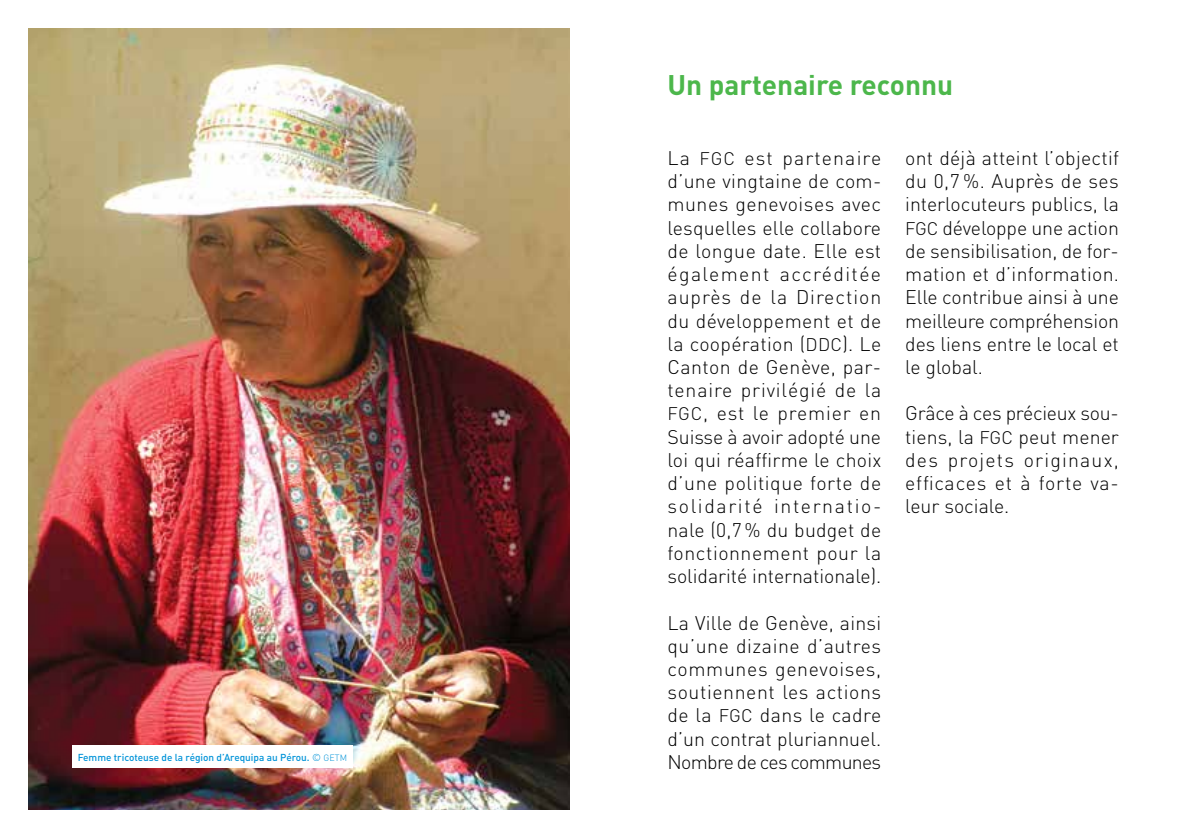
<style>
.page{position:relative;width:1191px;height:840px;background:#fff}
.page>*{position:absolute;margin:0;border:0;box-sizing:border-box;transform-origin:0 0}
.t1{font:700 28px "DIN";color:#4cb74b}
.t2{font:300 19.6px/23.2px "DIN";color:#000;text-align:justify}
.t3{font:10px "DIN Medium Alternate";color:#0093d8}
.s1{font-family:"DIN";font-weight:300}
.s2{font-family:"DIN";font-weight:300;font-size:9px}
.s3{font-size:18px}
</style>
<div class="page">
<img style="left:28px;top:28px;width:541px;height:781px">
<div style="left:72px;top:745px;width:281px;height:22px;background:#fff"></div>
<p class="t3" style="left:78px;top:750px;width:271px">Femme tricoteuse de la région d’Arequipa au Pérou. <span class="s1">©</span> <span class="s2">GETM</span></p>
<h1 class="t1" style="left:667px;top:67px;width:287px">Un partenaire reconnu</h1>
<p class="t2" style="left:667px;top:146px;width:215px">La <span class="s3">FGC</span> est partenaire d’une vingtaine de com&shy;munes genevoises avec lesquelles elle collabore de longue date. Elle est également accréditée auprès de la Direction du développement et de la coopération (<span class="s3">DDC</span>). Le Canton de Genève, par&shy;tenaire privilégié de la <span class="s3">FGC</span>, est le premier en Suisse à avoir adopté une loi qui réaffirme le choix d’une politique forte de solidarité internatio&shy;nale (0,7 % du budget de fonctionnement pour la solidarité internationale).</p>
<p class="t2" style="left:667px;top:610px;width:215px">La Ville de Genève, ainsi qu’une dizaine d’autres communes genevoises, soutiennent les actions de la <span class="s3">FGC</span> dans le cadre d’un contrat pluriannuel.<br>Nombre de ces communes</p>
<p class="t2" style="left:905px;top:146px;width:215px">ont déjà atteint l’objectif du 0,7 %. Auprès de ses interlocuteurs publics, la <span class="s3">FGC</span> développe une action de sensibilisation, de for&shy;mation et d’information.<br>Elle contribue ainsi à une meilleure compréhension des liens entre le local et le global.</p>
<p class="t2" style="left:905px;top:401px;width:215px">Grâce à ces précieux sou&shy;tiens, la <span class="s3">FGC</span> peut mener des projets originaux, efficaces et à forte va&shy;leur sociale.</p>
</div>
